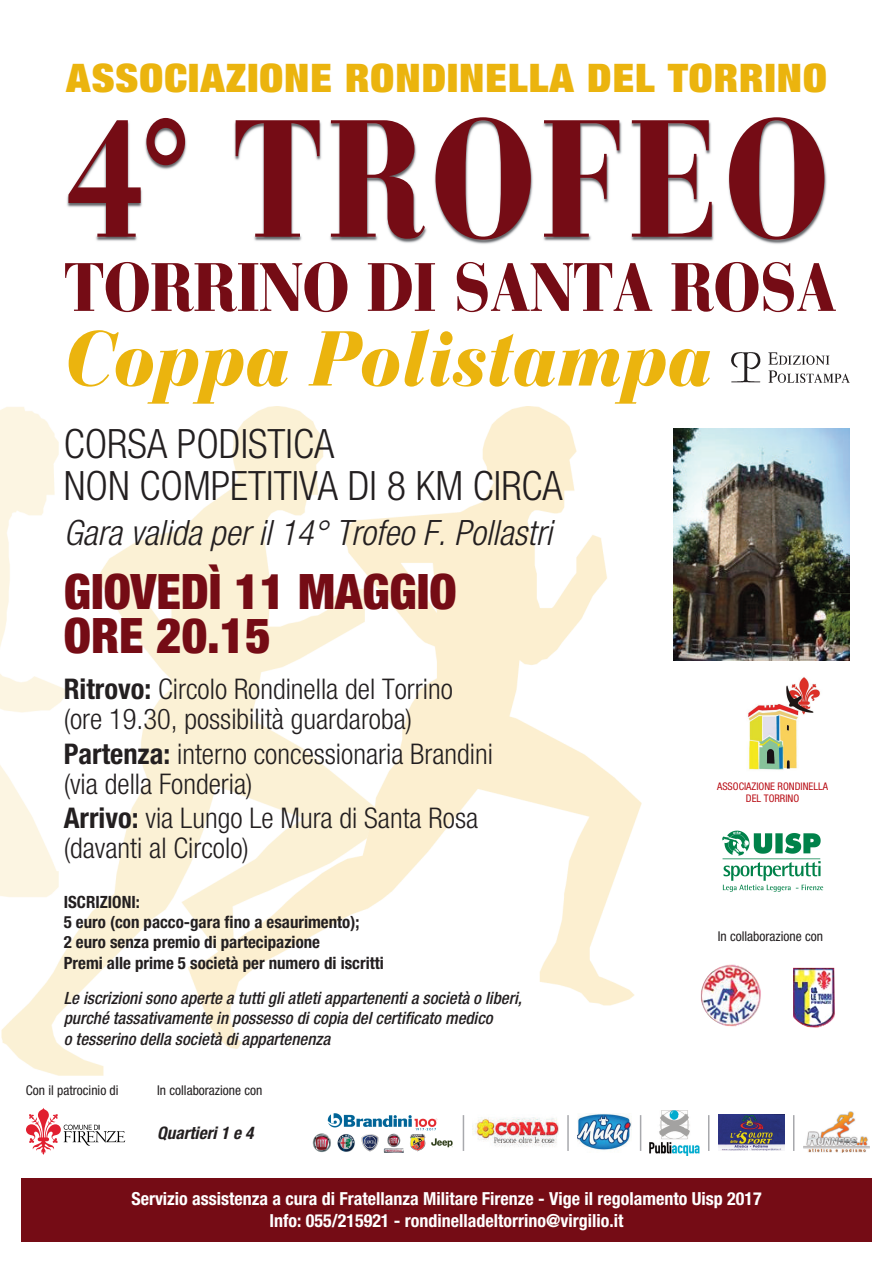
<style>
.page{position:relative;width:893px;height:1263px;background:#fff}
.page>*{position:absolute;margin:0;border:0;box-sizing:border-box;transform-origin:0 0}
.t1{font:900 165.45px "Bauer Bodoni Std";letter-spacing:.04em;color:#750c15;scale:.82 1}
.t2{font:italic 900 77.1px "Bauer Bodoni Std";letter-spacing:-.015em;color:#ebb40e;scale:.9 1}
.t3{font:900 67.8px "Bauer Bodoni Std";letter-spacing:-.015em;color:#750c15;scale:.9 1}
.t4{font:900 condensed 48.9px/43.5px "Helvetica Neue LT Std";color:#750c15}
.t5{font:300 condensed 40.5px/42px "Helvetica Neue LT Std";color:#231f20}
.t6{font:900 condensed 39.45px "Helvetica Neue LT Std";letter-spacing:.025em;color:#ebb40e;scale:1.08 1}
.t7{font:italic 300 condensed 34.95px "Helvetica Neue LT Std";color:#231f20}
.t8{font:300 condensed 28.5px/30px "Helvetica Neue LT Std";color:#231f20}
.t9{font:700 condensed 18px/22.5px "Helvetica Neue LT Std";color:#fff;text-align:center}
.t10{font:italic 700 condensed 17.25px "Helvetica Neue LT Std";color:#231f20}
.t11{font:italic 500 condensed 16.95px/20.2px "Helvetica Neue LT Std";color:#231f20}
.t12{font:700 condensed 16.95px/20.2px "Helvetica Neue LT Std";color:#231f20}
.t13{font:condensed 13.5px "Helvetica Neue LT Std";color:#231f20}
.t14{font:condensed 10.5px/12.6px "Helvetica Neue LT Std";color:#b90f17;text-align:center}
.s1{font-weight:700}
</style>
<div class="page">
<img style="left:0;top:407px;width:641px;height:668px">
<div style="left:21px;top:1178px;width:851px;height:64px;background:#750c15"></div>
<img style="left:803px;top:1111px;width:67px;height:41px">
<img style="left:718px;top:1114px;width:66px;height:37px">
<img style="left:673px;top:429px;width:176px;height:231px">
<img style="left:67px;top:118px;width:760px;height:126px">
<img style="left:577px;top:1114px;width:54px;height:36px">
<img style="left:650px;top:1110px;width:49px;height:46px">
<img style="left:473px;top:1117px;width:86px;height:30px">
<hr style="left:567px;top:1115px;width:2px;height:36px;background:#a8a9ad">
<hr style="left:640px;top:1115px;width:1px;height:36px;background:#a8a9ad">
<hr style="left:463px;top:1115px;width:1px;height:36px;background:#a8a9ad">
<hr style="left:708px;top:1115px;width:1px;height:36px;background:#a8a9ad">
<hr style="left:793px;top:1115px;width:1px;height:36px;background:#a8a9ad">
<svg style="left:26px;top:1108px;width:99px;height:47px"></svg>
<img style="left:701px;top:964px;width:60px;height:63px">
<img style="left:722px;top:830px;width:102px;height:62px">
<img style="left:793px;top:968px;width:42px;height:60px">
<img style="left:748px;top:677px;width:73px;height:93px">
<img style="left:312px;top:1113px;width:141px;height:40px">
<img style="left:731px;top:352px;width:118px;height:31px">
<h3 class="t6" style="left:66px;top:64px;width:706px">ASSOCIAZIONE RONDINELLA DEL TORRINO</h3>
<h1 class="t1" style="left:64px;top:116px;width:934px">4° TROFEO</h1>
<h3 class="t3" style="left:64px;top:261px;width:860px">TORRINO DI SANTA ROSA</h3>
<h2 class="t2" style="left:64px;top:329px;width:723px">Coppa Polistampa</h2>
<h3 class="t5" style="left:64px;top:426px;width:501px">CORSA PODISTICA<br>NON COMPETITIVA DI 8 KM CIRCA</h3>
<p class="t7" style="left:64px;top:520px;width:489px">Gara valida per il 14° Trofeo F. Pollastri</p>
<h3 class="t4" style="left:64px;top:574px;width:395px">GIOVEDÌ 11 MAGGIO<br>ORE 20.15</h3>
<p class="t8" style="left:64px;top:677px;width:390px"><span class="s1">Ritrovo:</span> Circolo Rondinella del Torrino (ore 19.30, possibilità guardaroba)</p>
<p class="t8" style="left:64px;top:741px;width:431px"><span class="s1">Partenza:</span> interno concessionaria Brandini (via della Fonderia)</p>
<p class="t8" style="left:64px;top:806px;width:416px"><span class="s1">Arrivo:</span> via Lungo Le Mura di Santa Rosa (davanti al Circolo)</p>
<p class="t12" style="left:64px;top:893px;width:322px">ISCRIZIONI:<br>5 euro (con pacco-gara fino a esaurimento);<br>2 euro senza premio di partecipazione<br>Premi alle prime 5 società per numero di iscritti</p>
<p class="t11" style="left:64px;top:989px;width:460px">Le iscrizioni sono aperte a tutti gli atleti appartenenti a società o liberi, purché tassativamente in possesso di copia del certificato medico<br>o tesserino della società di appartenenza</p>
<p class="t13" style="left:26px;top:1085px;width:94px">Con il patrocinio di</p>
<p class="t13" style="left:157px;top:1085px;width:107px">In collaborazione con</p>
<p class="t10" style="left:157px;top:1127px;width:98px">Quartieri 1 e 4</p>
<p class="t14" style="left:717px;top:780px;width:112px">ASSOCIAZIONE RONDINELLA<br>DEL TORRINO</p>
<p class="t13" style="left:718px;top:931px;width:107px">In collaborazione con</p>
<p class="t9" style="left:131px;top:1188px;width:632px">Servizio assistenza a cura di Fratellanza Militare Firenze - Vige il regolamento Uisp 2017<br>Info: 055/215921 - rondinelladeltorrino@virgilio.it</p>
</div>
